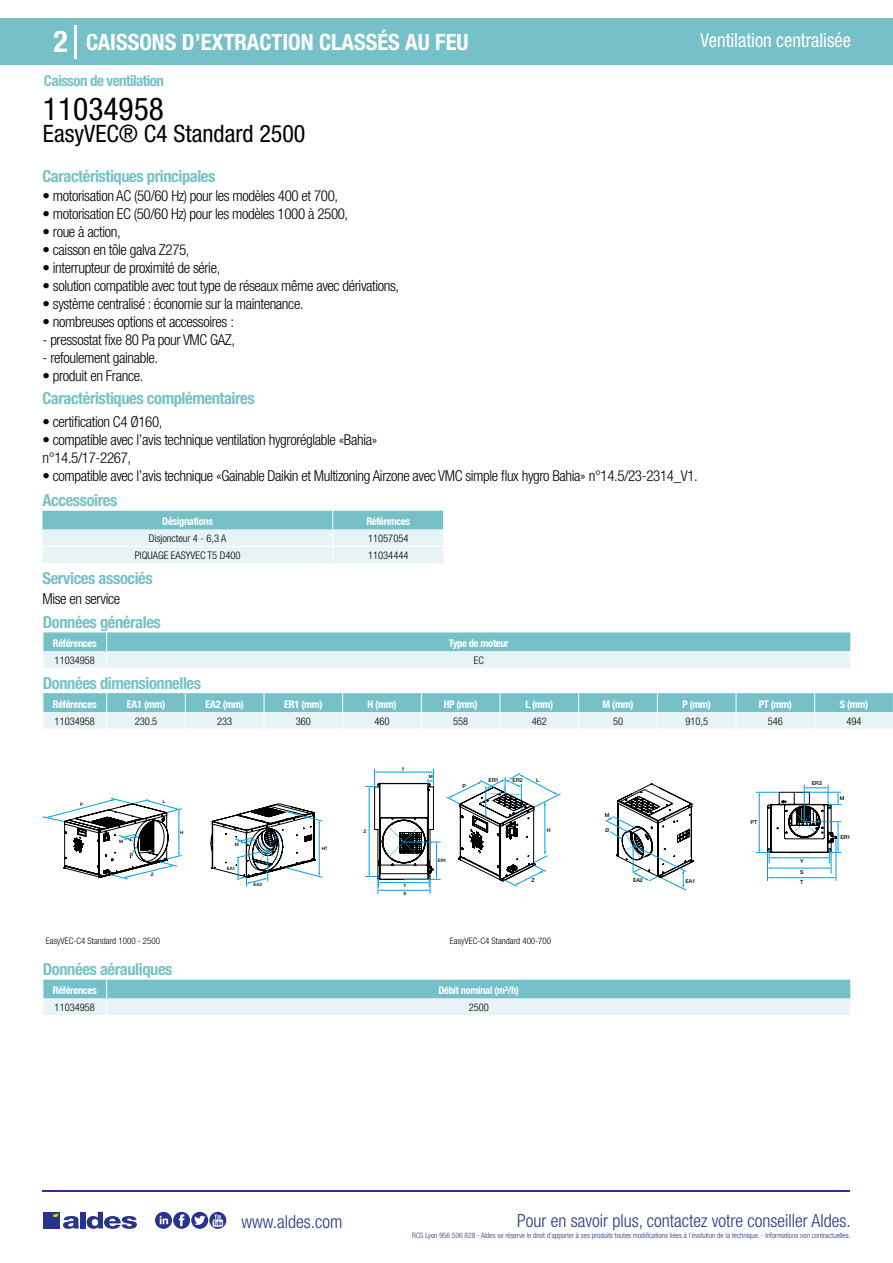
<style>
.page{position:relative;width:893px;height:1263px;background:#fff}
.page>*{position:absolute;margin:0;border:0;box-sizing:border-box;transform-origin:0 0}
.t1{font:condensed 31.5px "Helvetica Neue LT Std";color:#000}
.t2{font:700 condensed 30px "Helvetica Neue LT Std";color:#fff}
.t3{font:condensed 24px "Helvetica Neue LT Std";color:#000}
.t4{font:700 condensed 22.5px "Helvetica Neue LT Std";color:#fff}
.t5{font:condensed 19.5px "Helvetica Neue LT Std";color:#fff;scale:.95 1}
.t6{font:300 condensed 18px "Helvetica Neue";color:#28348b}
.t7{font:700 condensed 16.5px "Helvetica Neue LT Std";letter-spacing:-.025em;color:#76c1c7}
.t8{font:300 condensed 15px/18px "Helvetica Neue LT Std";letter-spacing:-.025em;color:#000}
.t9{font:700 condensed 15px "Helvetica Neue LT Std";letter-spacing:-.035em;color:#76c1c7}
.t10{font:700 condensed 10.5px "Helvetica Neue";letter-spacing:-.03em;color:#fff}
.t11{font:300 condensed 10.5px "Helvetica Neue";color:#000}
.t12{font:300 condensed 9px "Helvetica Neue";color:#000}
.t13{font:300 condensed 7.5px "Helvetica Neue";color:#28348b}
.t14{font:500 5.4px "Helvetica Neue";color:#000}
.t15{font:500 5.4px "Helvetica Neue LT Std";color:#000}
.t16{font:500 4.5px "Helvetica Neue LT Std";color:#000}
</style>
<div class="page">
<div style="left:0;top:18px;width:893px;height:46px;background:#76c1c7"></div>
<hr style="left:74px;top:25px;width:2px;height:33px;background:#fff">
<hr style="left:43px;top:1190px;width:807px;height:1px;background:#28348b">
<svg style="left:155px;top:1212px;width:71px;height:17px"></svg>
<div style="left:43px;top:1212px;width:17px;height:16px;background:#28348b"></div>
<div style="left:80px;top:1212px;width:6px;height:16px;background:#28348b"></div>
<svg style="left:87px;top:1212px;width:50px;height:17px"></svg>
<svg style="left:53px;top:1213px;width:26px;height:16px"></svg>
<svg style="left:43px;top:511px;width:401px;height:52px;background:#c0e1e5"></svg>
<svg style="left:43px;top:632px;width:808px;height:36px;background:#add9dd"></svg>
<svg style="left:43px;top:693px;width:850px;height:35px;background:#abd8dc"></svg>
<hr style="left:404px;top:842px;width:37px;height:1px;background:#009fe3">
<hr style="left:404px;top:879px;width:37px;height:1px;background:#009fe3">
<svg style="left:43px;top:768px;width:394px;height:126px"></svg>
<svg style="left:43px;top:980px;width:808px;height:35px;background:#acd9dd"></svg>
<svg style="left:446px;top:773px;width:395px;height:118px"></svg>
<h2 class="t2" style="left:54px;top:24px;width:16px">2</h2>
<h3 class="t4" style="left:86px;top:28px;width:384px">CAISSONS D’EXTRACTION CLASSÉS AU FEU</h3>
<h3 class="t5" style="left:701px;top:29px;width:160px">Ventilation centralisée</h3>
<p class="t9" style="left:44px;top:71px;width:122px">Caisson de ventilation</p>
<h1 class="t1" style="left:43px;top:91px;width:122px">11034958</h1>
<h3 class="t3" style="left:43px;top:120px;width:264px">EasyVEC® C4 Standard 2500</h3>
<p class="t7" style="left:43px;top:166px;width:174px">Caractéristiques principales</p>
<p class="t8" style="left:43px;top:187px;width:297px">• motorisation AC (50/60 Hz) pour les modèles 400 et 700,</p>
<p class="t8" style="left:43px;top:205px;width:307px">• motorisation EC (50/60 Hz) pour les modèles 1000 à 2500,</p>
<p class="t8" style="left:43px;top:223px;width:80px">• roue à action,</p>
<p class="t8" style="left:43px;top:241px;width:149px">• caisson en tôle galva Z275,</p>
<p class="t8" style="left:43px;top:259px;width:179px">• interrupteur de proximité de série,</p>
<p class="t8" style="left:43px;top:277px;width:358px">• solution compatible avec tout type de réseaux même avec dérivations,</p>
<p class="t8" style="left:43px;top:295px;width:263px">• système centralisé : économie sur la maintenance.</p>
<p class="t8" style="left:43px;top:313px;width:193px">• nombreuses options et accessoires :</p>
<p class="t8" style="left:43px;top:331px;width:194px">- pressostat fixe 80 Pa pour VMC GAZ,</p>
<p class="t8" style="left:43px;top:349px;width:117px">- refoulement gainable.</p>
<p class="t8" style="left:43px;top:367px;width:102px">• produit en France.</p>
<p class="t7" style="left:43px;top:388px;width:214px">Caractéristiques complémentaires</p>
<p class="t8" style="left:43px;top:412px;width:121px">• certification C4 Ø160,</p>
<p class="t8" style="left:43px;top:430px;width:336px">• compatible avec l’avis technique ventilation hygroréglable «Bahia» n°14.5/17-2267,</p>
<p class="t8" style="left:43px;top:466px;width:657px">• compatible avec l’avis technique «Gainable Daikin et Multizoning Airzone avec VMC simple flux hygro Bahia» n°14.5/23-2314_V1.</p>
<p class="t7" style="left:43px;top:491px;width:76px">Accessoires</p>
<p class="t10" style="left:162px;top:515px;width:52px">Désignations</p>
<p class="t10" style="left:366px;top:515px;width:45px">Références</p>
<p class="t11" style="left:149px;top:532px;width:79px">Disjoncteur 4 - 6,3 A</p>
<p class="t11" style="left:368px;top:532px;width:42px">11057054</p>
<p class="t11" style="left:135px;top:550px;width:107px">PIQUAGE EASYVEC T5 D400</p>
<p class="t11" style="left:368px;top:550px;width:42px">11034444</p>
<p class="t7" style="left:43px;top:569px;width:112px">Services associés</p>
<p class="t8" style="left:43px;top:589px;width:79px">Mise en service</p>
<p class="t7" style="left:43px;top:612px;width:119px">Données générales</p>
<p class="t10" style="left:53px;top:637px;width:45px">Références</p>
<p class="t10" style="left:449px;top:637px;width:62px">Type de moteur</p>
<p class="t11" style="left:55px;top:654px;width:42px">11034958</p>
<p class="t11" style="left:474px;top:654px;width:12px">EC</p>
<p class="t7" style="left:43px;top:673px;width:160px">Données dimensionnelles</p>
<p class="t10" style="left:53px;top:697px;width:45px">Références</p>
<p class="t10" style="left:127px;top:697px;width:40px">EA1 (mm)</p>
<p class="t10" style="left:205px;top:697px;width:40px">EA2 (mm)</p>
<p class="t10" style="left:284px;top:697px;width:40px">ER1 (mm)</p>
<p class="t10" style="left:368px;top:697px;width:30px">H (mm)</p>
<p class="t10" style="left:444px;top:697px;width:36px">HP (mm)</p>
<p class="t10" style="left:525px;top:697px;width:29px">L (mm)</p>
<p class="t10" style="left:603px;top:697px;width:32px">M (mm)</p>
<p class="t10" style="left:682px;top:697px;width:30px">P (mm)</p>
<p class="t10" style="left:759px;top:697px;width:35px">PT (mm)</p>
<p class="t10" style="left:840px;top:697px;width:30px">S (mm)</p>
<p class="t11" style="left:55px;top:715px;width:42px">11034958</p>
<p class="t11" style="left:135px;top:715px;width:24px">230.5</p>
<p class="t11" style="left:217px;top:715px;width:17px">233</p>
<p class="t11" style="left:296px;top:715px;width:17px">360</p>
<p class="t11" style="left:374px;top:715px;width:17px">460</p>
<p class="t11" style="left:453px;top:715px;width:17px">558</p>
<p class="t11" style="left:532px;top:715px;width:17px">462</p>
<p class="t11" style="left:613px;top:715px;width:12px">50</p>
<p class="t11" style="left:685px;top:715px;width:24px">910,5</p>
<p class="t11" style="left:768px;top:715px;width:17px">546</p>
<p class="t11" style="left:846px;top:715px;width:17px">494</p>
<p class="t16" style="left:80px;top:802px;width:5px">P</p>
<p class="t16" style="left:119px;top:838px;width:6px">M</p>
<p class="t16" style="left:130px;top:852px;width:5px">Ø</p>
<p class="t16" style="left:163px;top:799px;width:4px">L</p>
<p class="t16" style="left:180px;top:830px;width:5px">H</p>
<p class="t16" style="left:151px;top:872px;width:4px">Z</p>
<p class="t16" style="left:235px;top:842px;width:6px">M</p>
<p class="t16" style="left:227px;top:866px;width:10px">EA1</p>
<p class="t16" style="left:253px;top:882px;width:10px">EA2</p>
<p class="t16" style="left:322px;top:846px;width:7px">HT</p>
<p class="t16" style="left:363px;top:829px;width:4px">Z</p>
<p class="t16" style="left:402px;top:767px;width:4px">T</p>
<p class="t16" style="left:429px;top:774px;width:6px">M</p>
<p class="t15" style="left:462px;top:783px;width:5px">P</p>
<p class="t16" style="left:403px;top:883px;width:4px">Y</p>
<p class="t16" style="left:403px;top:891px;width:4px">S</p>
<p class="t16" style="left:438px;top:857px;width:10px">ER1</p>
<p class="t14" style="left:489px;top:777px;width:12px">ER1</p>
<p class="t14" style="left:513px;top:777px;width:12px">ER2</p>
<p class="t14" style="left:812px;top:780px;width:12px">ER2</p>
<p class="t14" style="left:547px;top:827px;width:5px">H</p>
<p class="t14" style="left:605px;top:811px;width:6px">M</p>
<p class="t14" style="left:605px;top:827px;width:6px">Ø</p>
<p class="t14" style="left:750px;top:819px;width:8px">PT</p>
<p class="t14" style="left:800px;top:858px;width:5px">Y</p>
<p class="t14" style="left:800px;top:868px;width:5px">S</p>
<p class="t14" style="left:633px;top:877px;width:11px">EA2</p>
<p class="t14" style="left:531px;top:877px;width:5px">Z</p>
<p class="t14" style="left:685px;top:877px;width:11px">EA1</p>
<p class="t14" style="left:800px;top:879px;width:5px">T</p>
<p class="t12" style="left:46px;top:936px;width:116px">EasyVEC-C4 Standard 1000 - 2500</p>
<p class="t12" style="left:450px;top:936px;width:103px">EasyVEC-C4 Standard 400-700</p>
<p class="t7" style="left:43px;top:959px;width:131px">Données aérauliques</p>
<p class="t10" style="left:53px;top:984px;width:45px">Références</p>
<p class="t10" style="left:438px;top:984px;width:82px">Débit nominal (m³/h)</p>
<p class="t11" style="left:55px;top:1001px;width:42px">11034958</p>
<p class="t11" style="left:469px;top:1001px;width:22px">2500</p>
<p class="t14" style="left:840px;top:794px;width:6px">M</p>
<p class="t14" style="left:840px;top:834px;width:12px">ER1</p>
<p class="t6" style="left:241px;top:1211px;width:102px">www.aldes.com</p>
<p class="t6" style="left:517px;top:1211px;width:335px">Pour en savoir plus, contactez votre conseiller Aldes.</p>
<p class="t13" style="left:412px;top:1230px;width:440px">RCS Lyon 956 506 828 - Aldes se réserve le droit d’apporter à ses produits toutes modifications liées à l’évolution de la technique. - Informations non contractuelles.</p>
</div>
